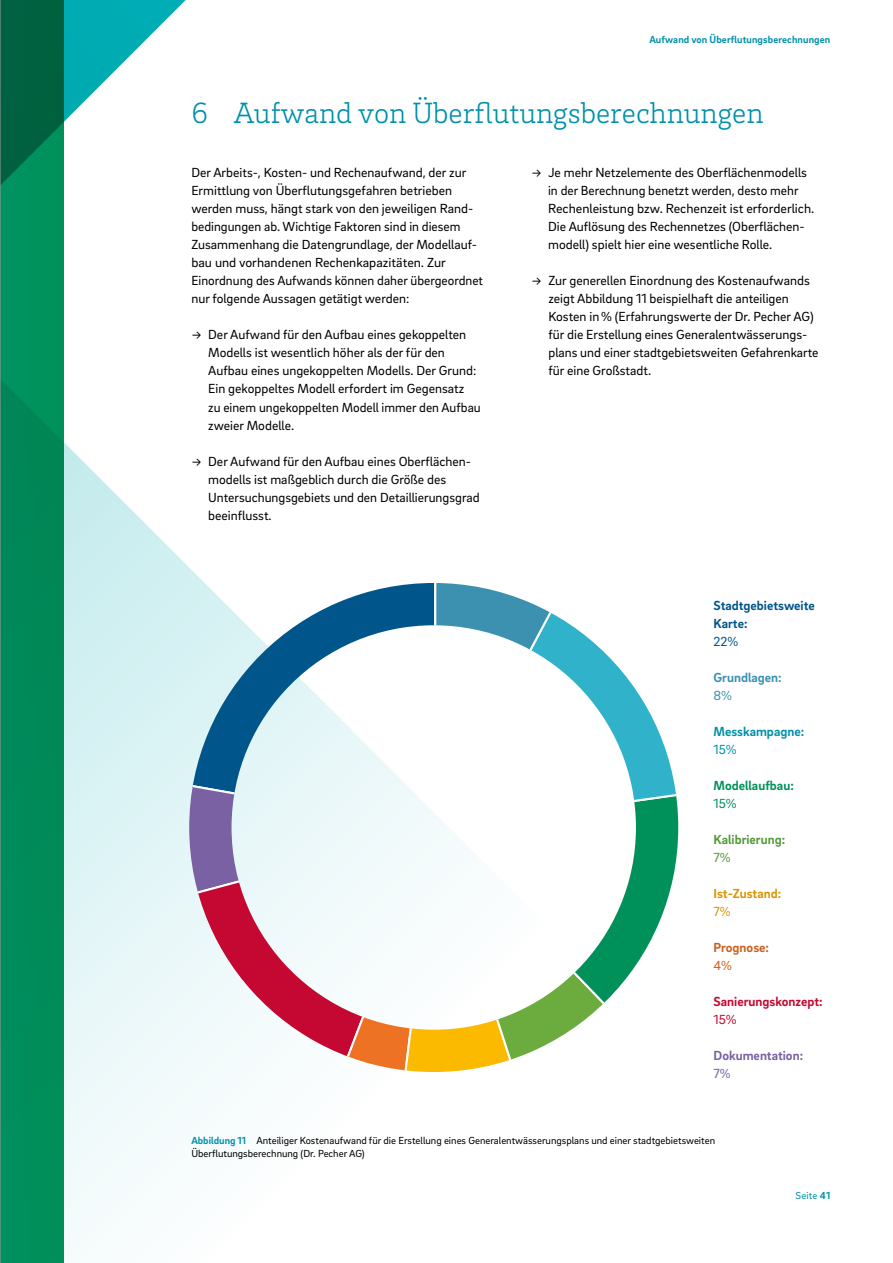
<style>
.page{position:relative;width:893px;height:1263px;background:#fff}
.page>*{position:absolute;margin:0;border:0;box-sizing:border-box;transform-origin:0 0}
.t1{font:300 30px "Brix Slab";color:#0191a9}
.t2{font:13.5px/18px "Brix Sans";color:#000}
.t3{font:700 13.5px/18px "Brix Sans";color:#00568b}
.t4{font:700 13.5px/18px "Brix Sans";color:#c40832}
.t5{font:700 13.5px/18px "Brix Sans";color:#0191a9}
.t6{font:700 13.5px/18px "Brix Sans";color:#00915b}
.t7{font:700 13.5px/18px "Brix Sans";color:#7961a4}
.t8{font:700 13.5px/18px "Brix Sans";color:#549a3b}
.t9{font:700 13.5px/18px "Brix Sans";color:#db9400}
.t10{font:700 13.5px/18px "Brix Sans";color:#3c91b1}
.t11{font:700 13.5px/18px "Brix Sans";color:#c9611e}
.t12{font:10.5px/12.8px "Brix Sans";color:#000}
.t13{font:700 10.5px "Brix Sans";letter-spacing:.01em;color:#0191a9}
.t14{font:10.5px "Brix Sans";letter-spacing:.01em;color:#0191a9}
.s1{font-family:"Brix Slab"}
.s2{font-weight:400}
.s3{font-weight:700;color:#0191a9}
.s4{font-weight:700}
</style>
<div class="page">
<svg style="left:1px;top:0;width:237px;height:1263px"></svg>
<svg style="left:612px;top:832px;width:66px;height:163px"></svg>
<svg style="left:612px;top:660px;width:66px;height:172px"></svg>
<svg style="left:189px;top:583px;width:423px;height:489px"></svg>
<hr style="left:0;top:0;width:1px;height:1263px;background:#9c9d9d">
<p class="t13" style="left:649px;top:32px;width:182px">Aufwand von Überflutungsberechnungen</p>
<p class="t1" style="left:191px;top:94px;width:574px">6 Aufwand von Überflutungsberechnungen</p>
<p class="t2" style="left:191px;top:163px;width:293px">Der Arbeits-, Kosten- und Rechenaufwand, der zur Ermittlung von Überflutungsgefahren betrieben werden muss, hängt stark von den jeweiligen Rand&shy;bedingungen ab. Wichtige Faktoren sind in diesem Zusammenhang die Datengrundlage, der Modellauf&shy;bau und vorhandenen Rechenkapazitäten. Zur Einordnung des Aufwands können daher übergeordnet nur folgende Aussagen getätigt werden:</p>
<p class="t2" style="left:208px;top:325px;width:274px;text-indent:-17px"><span class="s1">→</span> Der Aufwand für den Aufbau eines gekoppelten Modells ist wesentlich höher als der für den Aufbau eines ungekoppelten Modells. Der Grund:<br>Ein gekoppeltes Modell erfordert im Gegensatz<br>zu einem ungekoppelten Modell immer den Aufbau zweier Modelle.</p>
<p class="t2" style="left:208px;top:451px;width:273px;text-indent:-17px"><span class="s1">→</span> Der Aufwand für den Aufbau eines Oberflächen&shy;modells ist maßgeblich durch die Größe des Untersuchungsgebiets und den Detaillierungsgrad beeinflusst.</p>
<p class="t2" style="left:548px;top:163px;width:268px;text-indent:-17px"><span class="s1">→</span> Je mehr Netzelemente des Oberflächenmodells in der Berechnung benetzt werden, desto mehr Rechenleistung bzw. Rechenzeit ist erforderlich.<br>Die Auflösung des Rechennetzes (Oberflächen&shy;modell) spielt hier eine wesentliche Rolle.</p>
<p class="t2" style="left:548px;top:271px;width:272px;text-indent:-17px"><span class="s1">→</span> Zur generellen Einordnung des Kostenaufwands zeigt Abbildung 11 beispielhaft die anteiligen Kosten in% (Erfahrungswerte der Dr. Pecher AG) für die Erstellung eines Generalentwässerungs&shy;plans und einer stadtgebietsweiten Gefahrenkarte für eine Großstadt.</p>
<p class="t3" style="left:713px;top:595px;width:103px">Stadtgebietsweite<br>Karte:<br><span class="s2">22%</span></p>
<p class="t10" style="left:713px;top:667px;width:70px">Grundlagen:<br><span class="s2">8%</span></p>
<p class="t5" style="left:713px;top:721px;width:92px">Messkampagne:<br><span class="s2">15%</span></p>
<p class="t6" style="left:713px;top:775px;width:82px">Modellaufbau:<br><span class="s2">15%</span></p>
<p class="t8" style="left:713px;top:829px;width:73px">Kalibrierung:<br><span class="s2">7%</span></p>
<p class="t9" style="left:713px;top:883px;width:69px">Ist-Zustand:<br><span class="s2">7%</span></p>
<p class="t11" style="left:713px;top:937px;width:57px">Prognose:<br><span class="s2">4%</span></p>
<p class="t4" style="left:713px;top:991px;width:111px">Sanierungskonzept:<br><span class="s2">15%</span></p>
<p class="t7" style="left:713px;top:1045px;width:91px">Dokumentation:<br><span class="s2">7%</span></p>
<p class="t12" style="left:191px;top:1133px;width:525px"><span class="s3">Abbildung 11</span> Anteiliger Kostenaufwand für die Erstellung eines Generalentwässerungsplans und einer stadtgebietsweiten<br>Überflutungsberechnung (Dr. Pecher AG)</p>
<p class="t14" style="left:796px;top:1189px;width:36px">Seite <span class="s4">41</span></p>
</div>
